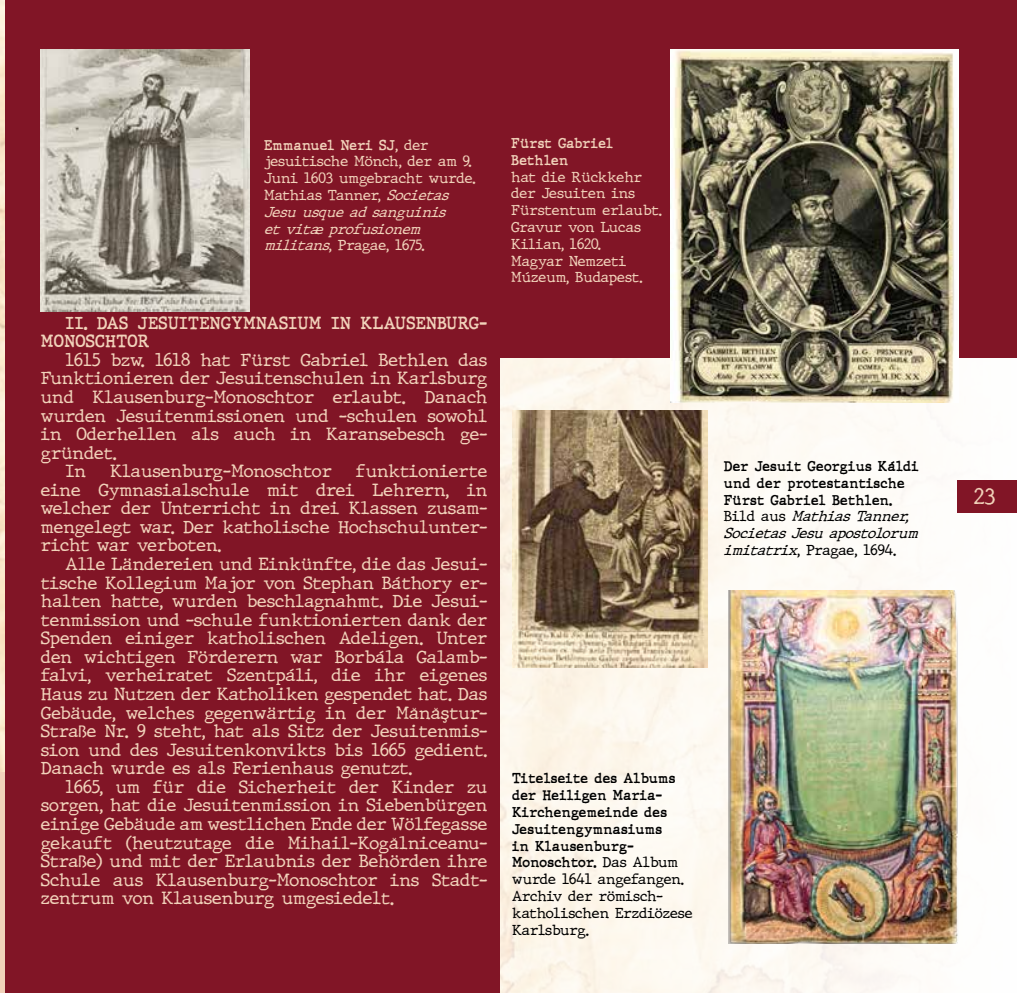
<style>
.page{position:relative;width:1017px;height:993px;background:#fff}
.page>*{position:absolute;margin:0;border:0;box-sizing:border-box;transform-origin:0 0}
.t1{font:21px "JMH Typewriter";color:#f1d2ba}
.t2{font:17.15px/18.6px "JMH Typewriter";color:#f1d2ba;text-align:justify}
.t3{font:700 17.15px/18.6px "JMH Typewriter";color:#f1d2ba}
.t4{font:700 14px/16.8px "JMH Typewriter";color:#000}
.t5{font:14px/16.8px "JMH Typewriter";color:#f1d2ba}
.t6{font:700 14px/16.8px "JMH Typewriter";color:#f1d2ba}
.s1{font-weight:700}
.s2{font-style:italic}
.s3{font-weight:400}
.s4{font-weight:400;font-style:italic}
</style>
<div class="page">
<img style="left:0;top:0;width:1017px;height:992px">
<div style="left:957px;top:480px;width:60px;height:32px;background:#811526"></div>
<div style="left:0;top:772px;width:10px;height:220px;background:#f1d2ba"></div>
<div style="left:5px;top:0;width:495px;height:992px;background:#811526"></div>
<img style="left:41px;top:50px;width:208px;height:261px">
<div style="left:499px;top:0;width:518px;height:357px;background:#811526"></div>
<img style="left:512px;top:410px;width:195px;height:257px">
<img style="left:728px;top:590px;width:231px;height:353px">
<img style="left:671px;top:50px;width:288px;height:352px">
<p class="t5" style="left:264px;top:137px;width:213px"><span class="s1">Emmanuel Neri SJ</span>, der jesuitische Mönch, der am 9.<br>Juni 1603 umgebracht wurde.<br>Mathias Tanner, <span class="s2">Societas<br>Jesuusqueadsanguinis etvitæ profusionem militans</span>, Pragae, 1675.</p>
<p class="t3" style="left:41px;top:314px;width:448px;text-indent:25px">II. DAS JESUITENGYMNASIUM IN KLAUSENBURG-<br>MONOSCHTOR</p>
<p class="t2" style="left:66px;top:352px;width:423px">1615 bzw. 1618 hat Fürst Gabriel Bethlen das</p>
<p class="t2" style="left:41px;top:370px;width:448px">Funktionieren der Jesuitenschulen in Karlsburg</p>
<p class="t2" style="left:41px;top:389px;width:448px">und Klausenburg-Monoschtor erlaubt. Danach</p>
<p class="t2" style="left:41px;top:407px;width:448px">wurden Jesuitenmissionen und -schulen sowohl</p>
<p class="t2" style="left:41px;top:426px;width:448px">in Oderhellen als auch in Karansebesch ge-</p>
<p class="t2" style="left:41px;top:444px;width:77px">gründet.</p>
<p class="t2" style="left:66px;top:463px;width:22px">In</p>
<p class="t2" style="left:110px;top:463px;width:223px">Klausenburg-Monoschtor</p>
<p class="t2" style="left:41px;top:463px;width:448px;text-indent:315px">funktionierte eine Gymnasialschule mit drei Lehrern, in welcher der Unterricht in drei Klassen zusam&shy;mengelegt war. Der katholische Hochschulunter&shy;richt war verboten.</p>
<p class="t2" style="left:41px;top:556px;width:448px;text-indent:25px">Alle Ländereien und Einkünfte, die das Jesui&shy;tische Kollegium Major von Stephan Báthory er&shy;halten hatte, wurden beschlagnahmt. Die Jesui&shy;tenmission und -schule funktionierten dank der Spenden einiger katholischen Adeligen. Unter den wichtigen Förderern war Borbála Galamb&shy;falvi, verheiratet Szentpáli, die ihr eigenes Haus zu Nutzen der Katholiken gespendet hat. Das Gebäude, welches gegenwärtig in der Mănăștur-Straße Nr. 9 steht, hat als Sitz der Jesuitenmis&shy;sion und des Jesuitenkonvikts bis 1665 gedient.<br>Danach wurde es als Ferienhaus genutzt.</p>
<p class="t2" style="left:41px;top:778px;width:448px;text-indent:25px">1665, um für die Sicherheit der Kinder zu sorgen, hat die Jesuitenmission in Siebenbürgen einige Gebäude am westlichen Ende der Wölfegasse gekauft (heutzutage die Mihail-Kogălniceanu-Straße) und mit der Erlaubnis der Behörden ihre Schule aus Klausenburg-Monoschtor ins Stadt&shy;zentrum von Klausenburg umgesiedelt.</p>
<p class="t6" style="left:511px;top:136px;width:104px">Fürst Gabriel<br>Bethlen</p>
<p class="t5" style="left:511px;top:169px;width:152px">hat die Rückkehr der Jesuiten ins<br>Fürstentum erlaubt.<br>Gravur von Lucas<br>Kilian, 1620.<br>Magyar Nemzeti<br>Múzeum, Budapest.</p>
<p class="t4" style="left:512px;top:770px;width:182px">Titelseite des Albums der Heiligen Maria-<br>Kirchengemeinde des<br>Jesuitengymnasiums<br>in Klausenburg-<br>Monoschtor. <span class="s3">Das Album wurde 1641 angefangen.<br>Archiv der römisch&shy;katholischen Erzdiözese<br>Karlsburg.</span></p>
<p class="t4" style="left:724px;top:458px;width:201px">Der Jesuit Georgius Káldi und der protestantische<br>Fürst Gabriel Bethlen.<br><span class="s3">B i l d a u s</span> <span class="s4">MathiasTanner,<br>SocietasJesuapostolorum imitatrix</span><span class="s3">, Pragae, 1694.</span></p>
<p class="t1" style="left:974px;top:484px;width:23px">23</p>
</div>
